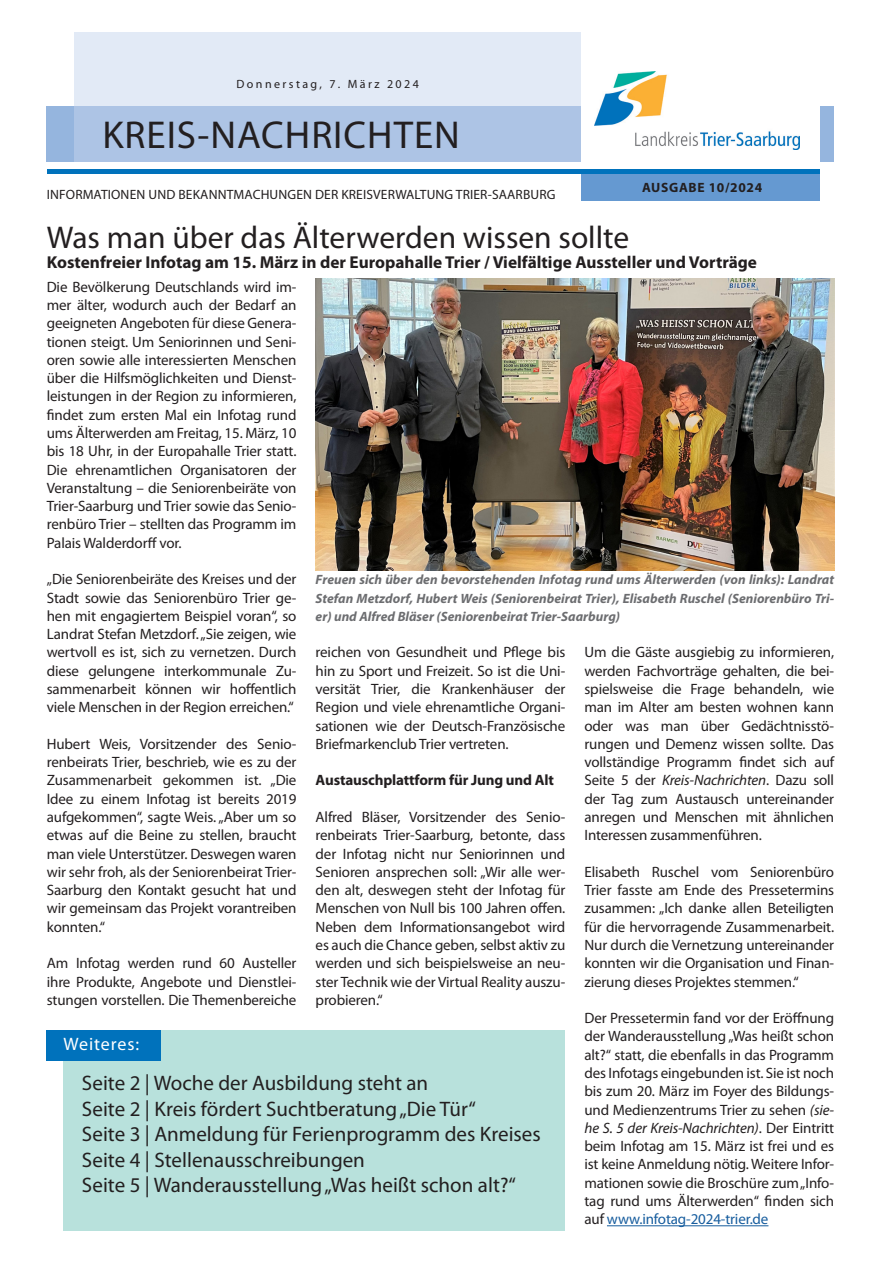
<style>
.page{position:relative;width:881px;height:1263px;background:#fff}
.page>*{position:absolute;margin:0;border:0;box-sizing:border-box;transform-origin:0 0}
.t1{font:39px "Myriad Pro";letter-spacing:.025em;color:#231f20}
.Headline{font:31.5px "Myriad Pro";color:#231f20}
.Inhaltsverzeichnis{font:21px "Myriad Pro";color:#231f20}
.t2{font:18px "Myriad Pro";letter-spacing:.05em;color:#fff}
.Subline{font:700 17.25px "Myriad Pro";color:#231f20}
.Fließtext{font:15px/18.3px "Myriad Pro";letter-spacing:-.01em;color:#231f20;text-align:justify}
.Fließtext-2{font:700 15px "Myriad Pro";letter-spacing:-.01em;color:#231f20}
.Bilduntertitel{font:italic 700 13.5px/18.3px "Myriad Pro";color:#6c6d70;text-align:justify}
.t3{font:13.5px "Myriad Pro";letter-spacing:.01em;color:#231f20}
.t4{font:700 13.5px "Myriad Pro";letter-spacing:.05em;color:#231f20}
.t5{font:12px "Myriad Pro";letter-spacing:.2em;color:#231f20}
.s1{font-style:italic}
.s2{color:#175d9e}
</style>
<div class="page">
<div style="left:47px;top:106px;width:786px;height:56px;background:#95b5de"></div>
<svg style="left:74px;top:32px;width:506px;height:130px;background:#cbd9ee"></svg>
<div style="left:580px;top:0;width:239px;height:193px;background:#fff"></div>
<div style="left:580px;top:172px;width:239px;height:28px;background:#6599d1"></div>
<hr style="left:47px;top:169px;width:772px;height:4px;background:#0072bc">
<img style="left:594px;top:71px;width:205px;height:79px">
<div style="left:63px;top:1030px;width:502px;height:201px;background:#b8e1dc"></div>
<div style="left:46px;top:1030px;width:115px;height:30px;background:#0072bc"></div>
<img style="left:315px;top:279px;width:518px;height:291px">
<hr style="left:606px;top:1225px;width:162px;height:1px;background:#175d9e">
<p class="t5" style="left:236px;top:77px;width:184px">Donnerstag, 7. März 2024</p>
<h1 class="t1" style="left:102px;top:111px;width:359px">KREIS-NACHRICHTEN</h1>
<p class="t3" style="left:47px;top:186px;width:510px">INFORMATIONEN UND BEKANNTMACHUNGEN DER KREISVERWALTUNG TRIER-SAARBURG</p>
<p class="t4" style="left:642px;top:179px;width:121px">AUSGABE 10/2024</p>
<p class="Headline" style="left:47px;top:218px;width:583px">Was man über das Älterwerden wissen sollte</p>
<p class="Subline" style="left:47px;top:251px;width:711px">Kostenfreier Infotag am 15. März in der Europahalle Trier / Vielfältige Aussteller und Vorträge</p>
<p class="Fließtext" style="left:47px;top:277px;width:251px">Die Bevölkerung Deutschlands wird im&shy;mer älter, wodurch auch der Bedarf an geeigneten Angeboten für diese Genera&shy;tionen steigt. Um Seniorinnen und Seni&shy;oren sowie alle interessierten Menschen über die Hilfsmöglichkeiten und Dienst&shy;leistungen in der Region zu informieren, findet zum ersten Mal ein Infotag rund ums Älterwerden am Freitag, 15. März, 10 bis 18 Uhr, in der Europahalle Trier statt.<br>Die ehrenamtlichen Organisatoren der Veranstaltung – die Seniorenbeiräte von Trier-Saarburg und Trier sowie das Senio&shy;renbüro Trier – stellten das Programm im Palais Walderdorff vor.</p>
<p class="Fließtext" style="left:47px;top:570px;width:251px">„Die Seniorenbeiräte des Kreises und der Stadt sowie das Seniorenbüro Trier ge&shy;hen mit engagiertem Beispiel voran“, so Landrat Stefan Metzdorf. „Sie zeigen, wie wertvoll es ist, sich zu vernetzen. Durch diese gelungene interkommunale Zu&shy;sammenarbeit können wir hoffentlich viele Menschen in der Region erreichen.“</p>
<p class="Fließtext" style="left:47px;top:734px;width:251px">Hubert Weis, Vorsitzender des Senio&shy;renbeirats Trier, beschrieb, wie es zu der Zusammenarbeit gekommen ist. „Die Idee zu einem Infotag ist bereits 2019 aufgekommen“, sagte Weis. „Aber um so etwas auf die Beine zu stellen, braucht man viele Unterstützer. Deswegen waren wir sehr froh, als der Seniorenbeirat Trier-Saarburg den Kontakt gesucht hat und wir gemeinsam das Projekt vorantreiben konnten.“</p>
<p class="Fließtext" style="left:47px;top:954px;width:251px">Am Infotag werden rund 60 Austeller ihre Produkte, Angebote und Dienstlei&shy;stungen vorstellen. Die Themenbereiche</p>
<p class="Bilduntertitel" style="left:315px;top:570px;width:520px">Freuen sich über den bevorstehenden Infotag rund ums Älterwerden (von links): Landrat Stefan Metzdorf, Hubert Weis (Seniorenbeirat Trier), Elisabeth Ruschel (Seniorenbüro Tri&shy;er) und Alfred Bläser (Seniorenbeirat Trier-Saarburg)</p>
<p class="Fließtext" style="left:315px;top:643px;width:251px">reichen von Gesundheit und Pflege bis hin zu Sport und Freizeit. So ist die Uni&shy;versität Trier, die Krankenhäuser der Region und viele ehrenamtliche Organi&shy;sationen wie der Deutsch-Französische Briefmarkenclub Trier vertreten.</p>
<p class="Fließtext-2" style="left:315px;top:771px;width:240px">Austauschplattform für Jung und Alt</p>
<p class="Fließtext" style="left:315px;top:807px;width:251px">Alfred Bläser, Vorsitzender des Senio&shy;renbeirats Trier-Saarburg, betonte, dass der Infotag nicht nur Seniorinnen und Senioren ansprechen soll: „Wir alle wer&shy;den alt, deswegen steht der Infotag für Menschen von Null bis 100 Jahren offen.<br>Neben dem Informationsangebot wird es auch die Chance geben, selbst aktiv zu werden und sich beispielsweise an neu&shy;ster Technik wie der Virtual Reality auszu&shy;probieren.“</p>
<p class="Fließtext" style="left:584px;top:643px;width:251px">Um die Gäste ausgiebig zu informieren, werden Fachvorträge gehalten, die bei&shy;spielsweise die Frage behandeln, wie man im Alter am besten wohnen kann oder was man über Gedächtnisstö&shy;rungen und Demenz wissen sollte. Das vollständige Programm findet sich auf Seite 5 der <span class="s1">Kreis-Nachrichten</span>. Dazu soll der Tag zum Austausch untereinander anregen und Menschen mit ähnlichen Interessen zusammenführen.</p>
<p class="Fließtext" style="left:584px;top:862px;width:251px">Elisabeth Ruschel vom Seniorenbüro Trier fasste am Ende des Pressetermins zusammen: „Ich danke allen Beteiligten für die hervorragende Zusammenarbeit.<br>Nur durch die Vernetzung untereinander konnten wir die Organisation und Finan&shy;zierung dieses Projektes stemmen.“</p>
<p class="Fließtext" style="left:584px;top:1009px;width:251px">Der Pressetermin fand vor der Eröffnung der Wanderausstellung „Was heißt schon alt?“ statt, die ebenfalls in das Programm des Infotags eingebunden ist. Sie ist noch bis zum 20. März im Foyer des Bildungs&shy;und Medienzentrums Trier zu sehen <span class="s1">(sie&shy;he S. 5 der Kreis-Nachrichten)</span>. Der Eintritt beim Infotag am 15. März ist frei und es ist keine Anmeldung nötig. Weitere Infor&shy;mationen sowie die Broschüre zum „Info&shy;tag rund ums Älterwerden“ finden sich auf <span class="s2">www.infotag-2024-trier.de</span></p>
<p class="t2" style="left:63px;top:1033px;width:77px">Weiteres:</p>
<p class="Inhaltsverzeichnis" style="left:82px;top:1070px;width:347px">Seite 2 | Woche der Ausbildung steht an</p>
<p class="Inhaltsverzeichnis" style="left:82px;top:1096px;width:395px">Seite 2 | Kreis fördert Suchtberatung „Die Tür“</p>
<p class="Inhaltsverzeichnis" style="left:82px;top:1121px;width:460px">Seite 3 | Anmeldung für Ferienprogramm des Kreises</p>
<p class="Inhaltsverzeichnis" style="left:82px;top:1147px;width:284px">Seite 4 | Stellenausschreibungen</p>
<p class="Inhaltsverzeichnis" style="left:82px;top:1172px;width:435px">Seite 5 | Wanderausstellung „Was heißt schon alt?“</p>
</div>
